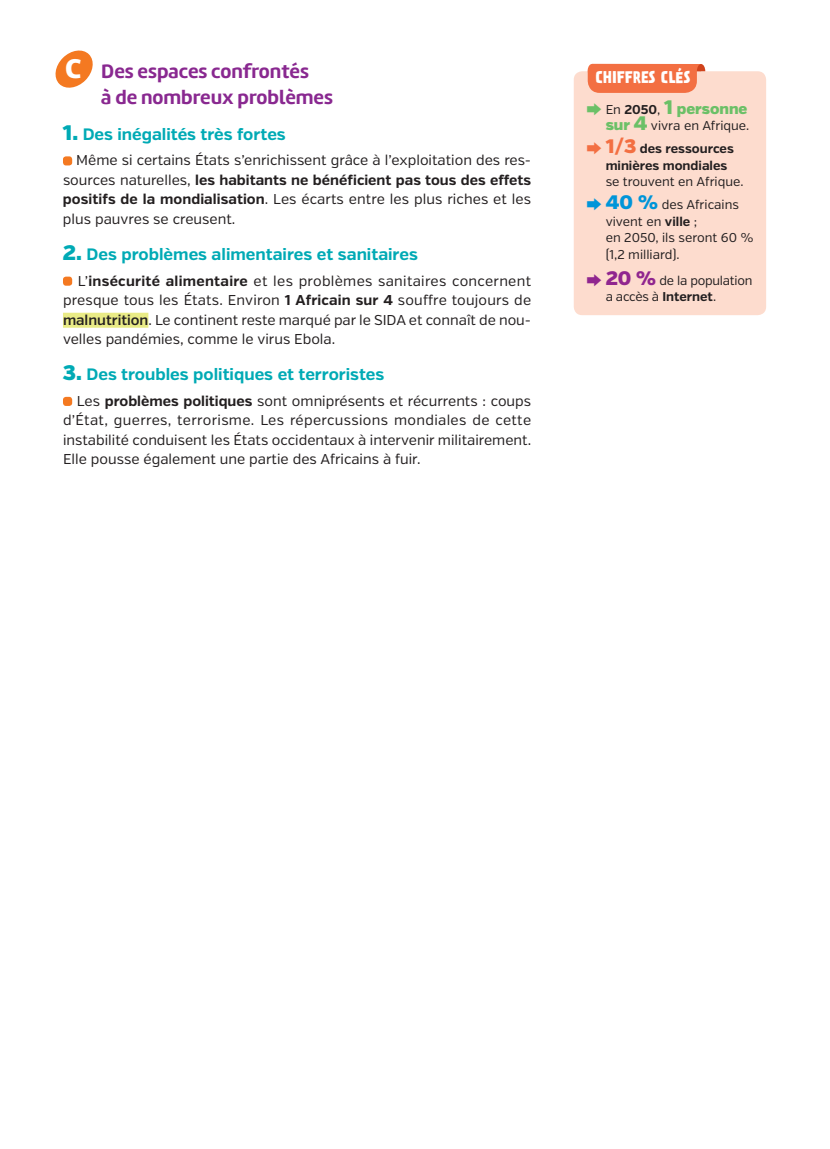
<style>
.page{position:relative;width:830px;height:1149px;background:#fff}
.page>*{position:absolute;margin:0;border:0;box-sizing:border-box;transform-origin:0 0}
.t1{font:900 28.05px "Amelia UP";color:#fff}
.t2{font:700 20.25px/25.5px "Amelia";color:#892890}
.t3{font:700 16.5px "Verb";color:#00aab5}
.t4{font:900 15px "Verb";color:#6bc067}
.t5{font:700 15px "Prater Sans Two";color:#fff}
.t6{font:14.25px/19.5px "Verb";color:#231f20;text-align:justify}
.t7{font:12.75px/23px "Verb";color:#231f20}
.t8{font:12.75px/16.5px "Verb";letter-spacing:-.02em;color:#231f20}
.t9{font:700 12.75px "Verb";color:#231f20}
.s1{font-weight:900;font-size:21px}
.s2{font-weight:700}
.s3{font-weight:600}
.s4{font-weight:400;font-size:12.75px;color:#231f20}
.s5{font-weight:700;font-size:12.75px;color:#231f20}
.s6{font-size:19.5px}
.s7{font-weight:900;font-size:15px;color:#6bc067}
.s8{font-weight:900;font-size:19.5px;color:#6bc067}
.s9{font-weight:900;font-size:19.5px;color:#f36f42}
.s10{font-weight:900;font-size:19.5px;color:#0095d9}
.s11{font-weight:900;font-size:19.5px;color:#90268f}
</style>
<div class="page">
<div style="left:63px;top:312px;width:85px;height:15px;background:#e9eb86"></div>
<div style="left:63px;top:156px;width:9px;height:9px;background:#f47921;border-radius:3px"></div>
<div style="left:63px;top:276px;width:9px;height:9px;background:#f47921;border-radius:3px"></div>
<div style="left:63px;top:397px;width:9px;height:9px;background:#f47921;border-radius:3px"></div>
<svg style="left:55px;top:50px;width:38px;height:38px"></svg>
<div style="left:573px;top:71px;width:192px;height:244px;background:#fddcce;border-radius:9px"></div>
<svg style="left:587px;top:64px;width:118px;height:29px;background:#f3774c"></svg>
<h1 class="t1" style="left:65px;top:59px;width:18px">C</h1>
<h2 class="t2" style="left:101px;top:61px;width:233px">Des espaces confrontés<br>à de nombreux problèmes</h2>
<p class="t3" style="left:63px;top:128px;width:224px"><span class="s1">1.</span> Des inégalités très fortes</p>
<p class="t6" style="left:63px;top:152px;width:469px;text-indent:13px">Même si certains États s’enrichissent grâce à l’exploitation des res&shy;sources naturelles, <span class="s2">les habitants ne bénéficient pas tous des effets positifs de la mondialisation</span>. Les écarts entre les plus riches et les plus pauvres se creusent.</p>
<p class="t3" style="left:63px;top:248px;width:356px"><span class="s1">2.</span> Des problèmes alimentaires et sanitaires</p>
<p class="t6" style="left:63px;top:272px;width:469px;text-indent:15px">L’<span class="s2">insécurité alimentaire</span> et les problèmes sanitaires concernent presque tous les États. Environ <span class="s2">1 Africain sur 4</span> souffre toujours de <span class="s3">malnutrition</span>. Le continent reste marqué par le SIDA et connaît de nou&shy;velles pandémies, comme le virus Ebola.</p>
<p class="t3" style="left:63px;top:368px;width:323px"><span class="s1">3.</span> Des troubles politiques et terroristes</p>
<p class="t6" style="left:63px;top:392px;width:469px;text-indent:14px">Les <span class="s2">problèmes politiques</span> sont omniprésents et récurrents : coups d’État, guerres, terrorisme. Les répercussions mondiales de cette instabilité conduisent les États occidentaux à intervenir militairement.<br>Elle pousse également une partie des Africains à fuir.</p>
<p class="t5" style="left:595px;top:71px;width:96px">CHIFFRES CLÉS</p>
<p class="t4" style="left:605px;top:103px;width:143px"><span class="s4">En</span> <span class="s5">2050</span><span class="s4">,</span> <span class="s6">1</span> personne</p>
<p class="t7" style="left:605px;top:116px;width:145px"><span class="s7">sur</span> <span class="s8">4</span> vivra en Afrique.<br><span class="s9">1/3</span> <span class="s2">des ressources</span></p>
<p class="t9" style="left:605px;top:160px;width:123px">minières mondiales</p>
<p class="t7" style="left:605px;top:171px;width:139px">se trouvent en Afrique.<br><span class="s10">40 %</span> des Africains</p>
<p class="t7" style="left:605px;top:214px;width:149px;line-height:16.5px">vivent en <span class="s2">ville</span> ;<br>en 2050, ils seront 60 % (1,2 milliard).</p>
<p class="t8" style="left:605px;top:273px;width:148px"><span class="s11">20 %</span> de la population a accès à <span class="s2">Internet</span>.</p>
</div>
